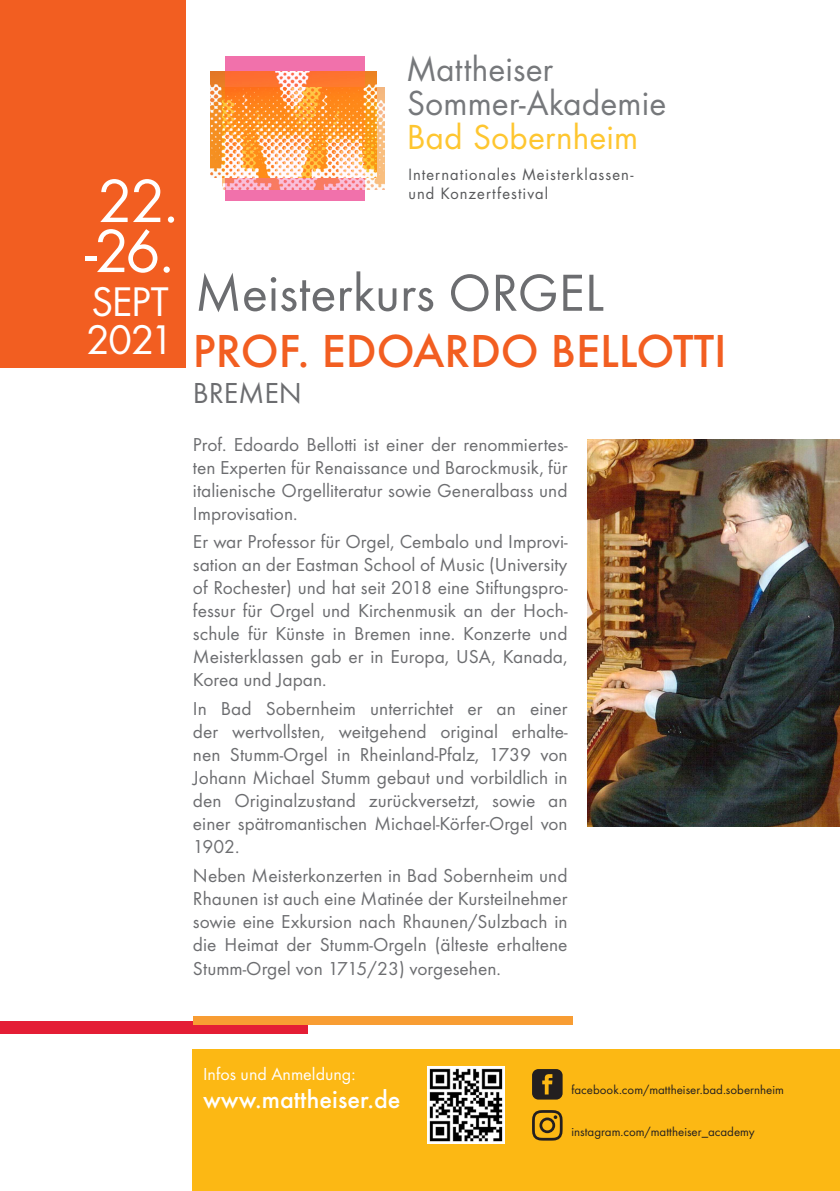
<style>
.page{position:relative;width:840px;height:1191px;background:#fff}
.page>*{position:absolute;margin:0;border:0;box-sizing:border-box;transform-origin:0 0}
.t1{font:56px/50px "Futura LT";color:#fff}
.t2{font:54px "Futura T";color:#6c6d70}
.t3{font:500 48px "Futura T";color:#f25e21}
.t4{font:38px/38px "Futura LT";letter-spacing:-.025em;color:#fff}
.t5{font:32px/33.8px "Futura LT";letter-spacing:.015em;color:#76787b}
.t6{font:32px "Futura LT";letter-spacing:.015em;color:#fec630}
.t7{font:30px "Futura T";color:#6c6d70}
.t8{font:500 26px "Futura T";color:#fff}
.t9{font:19.4px/23px "Futura T";color:#6c6d70;text-align:justify}
.t10{font:18px "Futura T";color:#fff}
.t11{font:15px/18.8px "Futura LT";letter-spacing:.07em;color:#57585a}
.t12{font:13px "Futura T";color:#231f20}
</style>
<div class="page">
<div style="left:193px;top:1049px;width:646px;height:142px;background:#fcb814"></div>
<img style="left:587px;top:439px;width:252px;height:388px">
<img style="left:427px;top:1066px;width:77px;height:77px">
<div style="left:0;top:0;width:185px;height:367px;background:#f25e21"></div>
<div style="left:0;top:1021px;width:307px;height:13px;background:#e41d35"></div>
<div style="left:193px;top:1016px;width:379px;height:8px;background:#f89d33"></div>
<svg style="left:532px;top:1069px;width:30px;height:30px"></svg>
<svg style="left:532px;top:1110px;width:30px;height:30px"></svg>
<img style="left:210px;top:72px;width:166px;height:106px">
<img style="left:222px;top:87px;width:162px;height:102px">
<svg style="left:225px;top:57px;width:140px;height:144px;background:#fb9d72"></svg>
<h1 class="t1" style="left:85px;top:177px;width:96px">22. -26.</h1>
<h3 class="t4" style="left:86px;top:283px;width:89px">SEPT<br>2021</h3>
<h3 class="t5" style="left:407px;top:53px;width:260px">Mattheiser<br>Sommer-Akademie</h3>
<h3 class="t6" style="left:407px;top:117px;width:232px">Bad Sobernheim</h3>
<p class="t11" style="left:408px;top:166px;width:226px">Internationales Meisterklassen&shy;und Konzertfestival</p>
<h2 class="t2" style="left:195px;top:261px;width:410px">Meisterkurs ORGEL</h2>
<h3 class="t3" style="left:193px;top:323px;width:535px">PROF. EDOARDO BELLOTTI</h3>
<h3 class="t7" style="left:193px;top:376px;width:110px">BREMEN</h3>
<p class="t9" style="left:193px;top:432px;width:376px">Prof. Edoardo Bellotti ist einer der renommiertes&shy;ten Experten für Renaissance und Barockmusik, für italienische Orgelliteratur sowie Generalbass und Improvisation.</p>
<p class="t9" style="left:193px;top:530px;width:376px">Er war Professor für Orgel, Cembalo und Improvi&shy;sation an der Eastman School of Music (University of Rochester) und hat seit 2018 eine Stiftungspro&shy;fessur für Orgel und Kirchenmusik an der Hoch&shy;schule für Künste in Bremen inne. Konzerte und Meisterklassen gab er in Europa, USA, Kanada, Korea und Japan.</p>
<p class="t9" style="left:193px;top:697px;width:376px">In Bad Sobernheim unterrichtet er an einer der wertvollsten, weitgehend original erhalte&shy;nen Stumm-Orgel in Rheinland-Pfalz, 1739 von Johann Michael Stumm gebaut und vorbildlich in den Originalzustand zurückversetzt, sowie an einer spätromantischen Michael-Körfer-Orgel von 1902.</p>
<p class="t9" style="left:193px;top:863px;width:376px">Neben Meisterkonzerten in Bad Sobernheim und Rhaunen ist auch eine Matinée der Kursteilnehmer sowie eine Exkursion nach Rhaunen/Sulzbach in die Heimat der Stumm-Orgeln (älteste erhaltene Stumm-Orgel von 1715/23) vorgesehen.</p>
<p class="t10" style="left:203px;top:1063px;width:154px">Infos und Anmeldung:</p>
<h3 class="t8" style="left:203px;top:1084px;width:199px">www.mattheiser.de</h3>
<p class="t12" style="left:571px;top:1082px;width:214px">facebook.com/mattheiser.bad.sobernheim</p>
<p class="t12" style="left:571px;top:1124px;width:185px">instagram.com/mattheiser_academy</p>
</div>
